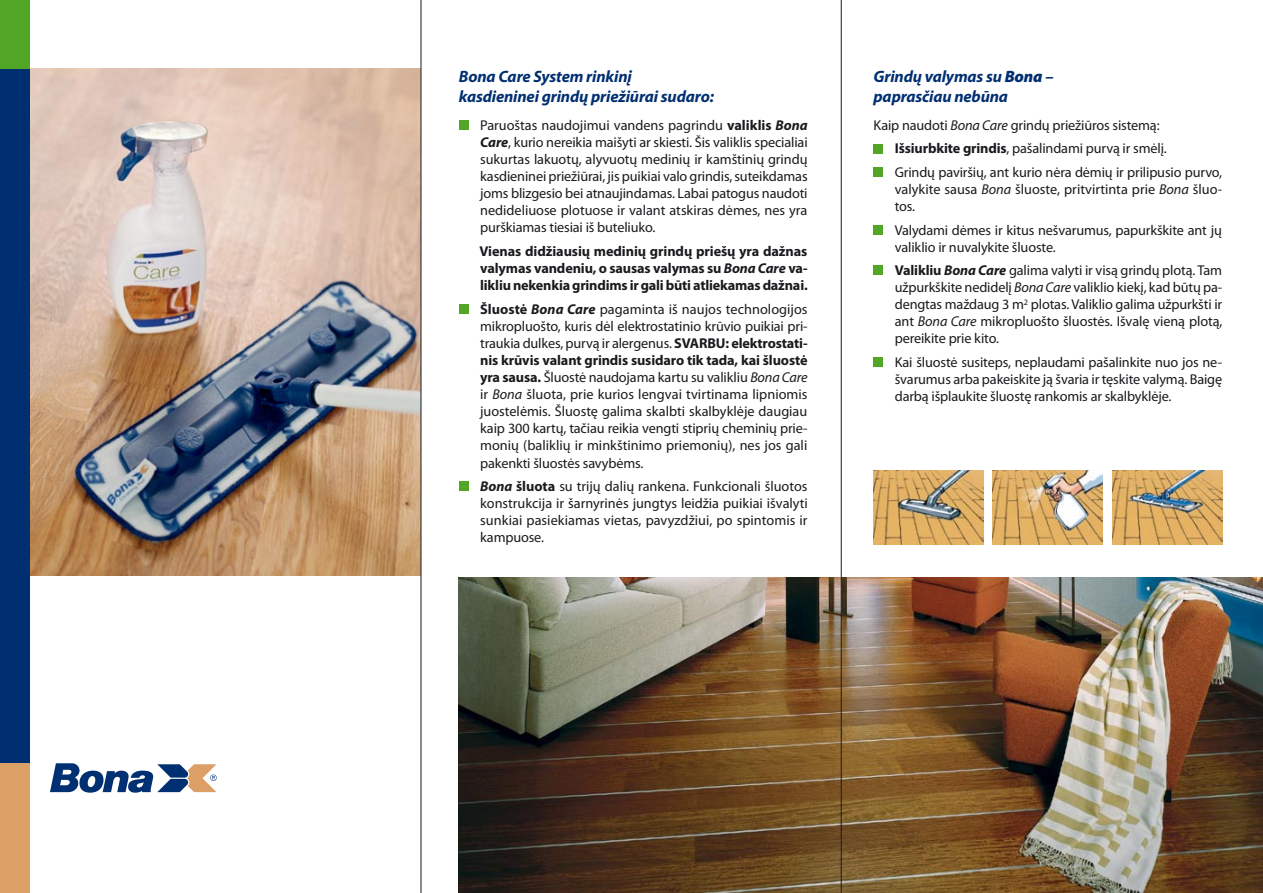
<style>
.page{position:relative;width:1263px;height:893px;background:#fff}
.page>*{position:absolute;margin:0;border:0;box-sizing:border-box;transform-origin:0 0}
.t1{font:italic 700 16.5px/19.8px "Myriad Pro";letter-spacing:-.01em;color:#002f71}
.t2{font:14.25px/17.1px "Myriad Pro";letter-spacing:-.01em;color:#1b1b1f;text-align:justify}
.t3{font:700 14.25px/17.1px "Myriad Pro";letter-spacing:-.015em;color:#1b1b1f;text-align:justify}
.s1{font-weight:700}
.s2{font-weight:700;font-style:italic}
.s3{font-style:italic}
.s4{font-weight:900}
</style>
<div class="page">
<img style="left:30px;top:69px;width:391px;height:506px">
<div style="left:873px;top:144px;width:10px;height:9px;background:#52a625"></div>
<div style="left:873px;top:168px;width:10px;height:9px;background:#52a625"></div>
<div style="left:873px;top:225px;width:10px;height:9px;background:#52a625"></div>
<div style="left:873px;top:266px;width:10px;height:9px;background:#52a625"></div>
<div style="left:873px;top:358px;width:10px;height:9px;background:#52a625"></div>
<img style="left:459px;top:578px;width:804px;height:315px">
<div style="left:459px;top:121px;width:9px;height:9px;background:#52a625"></div>
<div style="left:459px;top:304px;width:9px;height:10px;background:#52a625"></div>
<div style="left:459px;top:482px;width:9px;height:9px;background:#52a625"></div>
<img style="left:873px;top:471px;width:111px;height:73px">
<img style="left:993px;top:471px;width:110px;height:73px">
<img style="left:1112px;top:471px;width:110px;height:73px">
<svg style="left:50px;top:763px;width:167px;height:30px"></svg>
<div style="left:0;top:0;width:30px;height:893px;background:#002f71"></div>
<div style="left:0;top:764px;width:30px;height:129px;background:#dca066"></div>
<div style="left:0;top:0;width:30px;height:69px;background:#52a625"></div>
<hr style="left:421px;top:0;width:1px;height:893px;background:#1b1b1f">
<hr style="left:841px;top:0;width:1px;height:893px;background:#1b1b1f">
<p class="t1" style="left:459px;top:67px;width:257px">Bona Care System rinkinį kasdieninei grindų priežiūrai sudaro:</p>
<p class="t2" style="left:480px;top:117px;width:329px">Paruoštas naudojimui vandens pagrindu <span class="s1">valiklis</span> <span class="s2">Bona Care</span>, kurio nereikia maišyti ar skiesti. Šis valiklis specialiai sukurtas lakuotų, alyvuotų medinių ir kamštinių grindų kasdieninei priežiūrai, jis puikiai valo grindis, suteikdamas joms blizgesio bei atnaujindamas. Labai patogus naudoti nedideliuose plotuose ir valant atskiras dėmes, nes yra purškiamas tiesiai iš buteliuko.</p>
<p class="t3" style="left:480px;top:243px;width:330px">Vienas didžiausių medinių grindų priešų yra dažnas valymas vandeniu, o sausas valymas su <span class="s3">Bona Care</span> va&shy;likliu nekenkia grindims ir gali būti atliekamas dažnai.</p>
<p class="t2" style="left:480px;top:301px;width:329px"><span class="s1">Šluostė</span> <span class="s2">Bona Care</span> pagaminta iš naujos technologijos mikropluošto, kuris dėl elektrostatinio krūvio puikiai pri&shy;traukia dulkes, purvą ir alergenus. <span class="s1">SVARBU: elektrostati&shy;nis krūvis valant grindis susidaro tik tada, kai šluostė yra sausa.</span> Šluostė naudojama kartu su valikliu <span class="s3">Bona Care </span>ir <span class="s3">Bona</span> šluota, prie kurios lengvai tvirtinama lipniomis juostelėmis. Šluostę galima skalbti skalbyklėje daugiau kaip 300 kartų, tačiau reikia vengti stiprių cheminių prie&shy;monių (baliklių ir minkštinimo priemonių), nes jos gali pakenkti šluostės savybėms.</p>
<p class="t2" style="left:480px;top:478px;width:329px"><span class="s2">Bona</span> <span class="s1">šluota</span> su trijų dalių rankena. Funkcionali šluotos konstrukcija ir šarnyrinės jungtys leidžia puikiai išvalyti sunkiai pasiekiamas vietas, pavyzdžiui, po spintomis ir kampuose.</p>
<p class="t1" style="left:873px;top:67px;width:182px">Grindų valymas su <span class="s4">Bona</span> – paprasčiau nebūna</p>
<p class="t2" style="left:895px;top:114px;width:329px;line-height:23.5px;text-align:left;text-indent:-21px">Kaip naudoti <span class="s3">Bona Care</span> grindų priežiūros sistemą:<br><span class="s1">Išsiurbkite grindis</span>, pašalindami purvą ir smėlį.<br>Grindų paviršių, ant kurio nėra dėmių ir prilipusio purvo,</p>
<p class="t2" style="left:895px;top:181px;width:329px">valykite sausa <span class="s3">Bona</span> šluoste, pritvirtinta prie <span class="s3">Bona</span> šluo&shy;tos.</p>
<p class="t2" style="left:895px;top:221px;width:329px">Valydami dėmes ir kitus nešvarumus, papurkškite ant jų valiklio ir nuvalykite šluoste.</p>
<p class="t2" style="left:895px;top:262px;width:329px"><span class="s1">Valikliu</span> <span class="s2">Bona Care</span> galima valyti ir visą grindų plotą. Tam užpurkškite nedidelį <span class="s3">Bona Care</span> valiklio kiekį, kad būtų pa&shy;dengtas maždaug 3 m<sup>2</sup> plotas. Valiklio galima užpurkšti ir ant <span class="s3">Bona Care</span> mikropluošto šluostės. Išvalę vieną plotą, pereikite prie kito.</p>
<p class="t2" style="left:895px;top:354px;width:329px">Kai šluostė susiteps, neplaudami pašalinkite nuo jos ne&shy;švarumus arba pakeiskite ją švaria ir tęskite valymą. Baigę darbą išplaukite šluostę rankomis ar skalbyklėje.</p>
</div>
